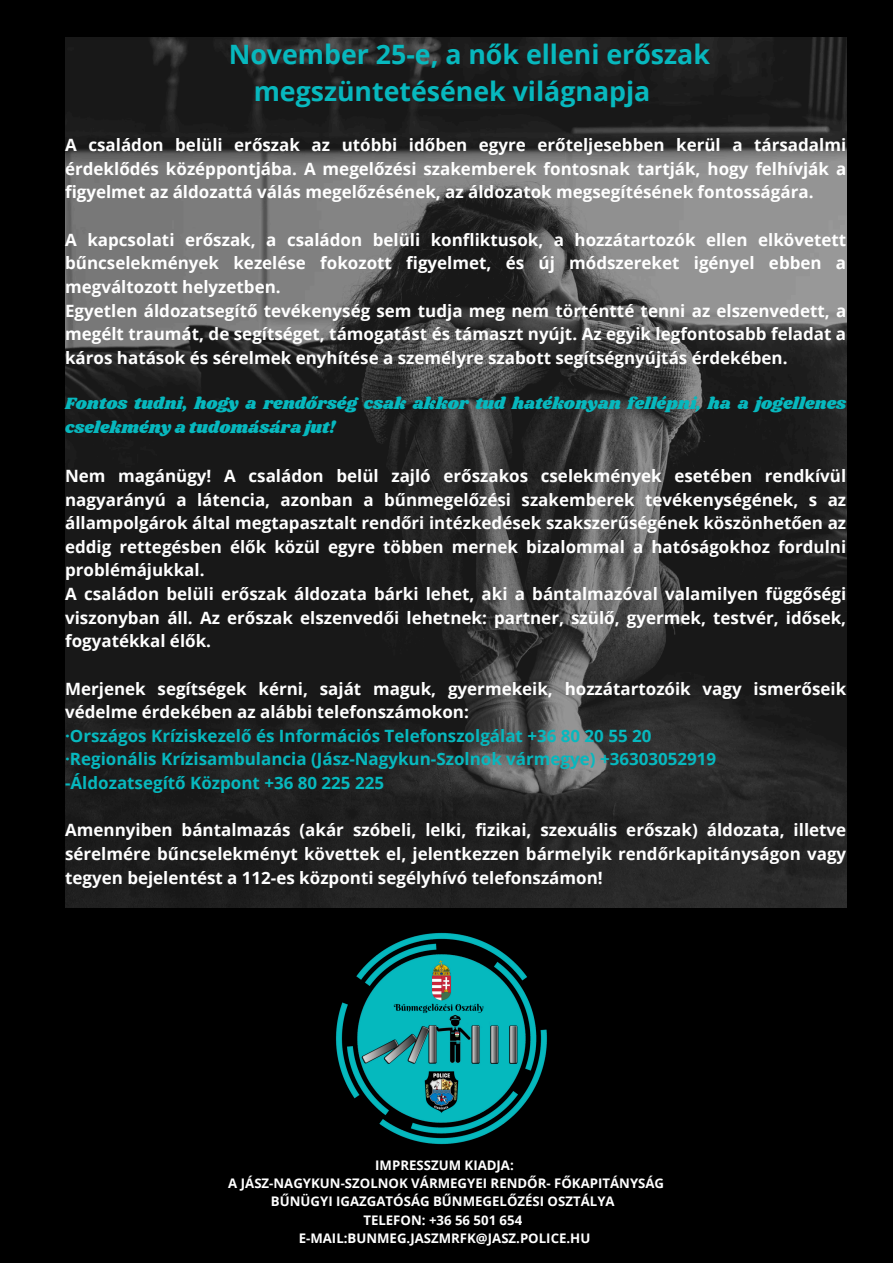
<style>
.page{position:relative;width:893px;height:1263px;background:#000}
.page>*{position:absolute;margin:0;border:0;box-sizing:border-box;transform-origin:0 0}
.t1{font:700 26.7px/37.1px "Open Sans";color:#07b8be}
.t2{font:700 16.95px/23.6px "Open Sans";color:#fff;text-align:justify}
.t3{font:700 16.95px/23.6px "Open Sans";color:#07b8be}
.t4{font:16.95px/23.6px "Shrikhand";color:#07b8be}
.t5{font:700 13.2px/18.3px "Open Sans";color:#fff;text-align:center}
.s1{color:#fff}
</style>
<div class="page">
<img style="left:65px;top:38px;width:781px;height:870px">
<img style="left:246px;top:892px;width:391px;height:253px">
<h2 class="t1" style="left:254px;top:35px;width:458px;text-indent:-25px">November 25-e, a nők elleni erőszak megszüntetésének világnapja</h2>
<h2 class="t2" style="left:65px;top:133px;width:782px">A családon belüli erőszak az utóbbi időben egyre erőteljesebben kerül a társadalmi érdeklődés középpontjába. A megelőzési szakemberek fontosnak tartják, hogy felhívják a figyelmet az áldozattá válás megelőzésének, az áldozatok megsegítésének fontosságára.</h2>
<h3 class="t2" style="left:65px;top:227px;width:782px;text-align:left">A kapcsolati erőszak, a családon belüli konfliktusok, a hozzátartozók ellen elkövetett bűncselekmények kezelése fokozott figyelmet, és új módszereket igényel ebben a megváltozott helyzetben.<br>Egyetlen áldozatsegítő tevékenység sem tudja meg nem történtté tenni az elszenvedett, a megélt traumát, de segítséget, támogatást és támaszt nyújt. Az egyik legfontosabb feladat a káros hatások és sérelmek enyhítése a személyre szabott segítségnyújtás érdekében.</h3>
<h2 class="t4" style="left:65px;top:392px;width:782px">Fontos tudni, hogy a rendőrség csak akkor tud hatékonyan fellépni, ha a jogellenes cselekmény a tudomására jut!</h2>
<h2 class="t2" style="left:65px;top:463px;width:782px;text-align:left">Nem magánügy! A családon belül zajló erőszakos cselekmények esetében rendkívül nagyarányú a látencia, azonban a bűnmegelőzési szakemberek tevékenységének, s az állampolgárok által megtapasztalt rendőri intézkedések szakszerűségének köszönhetően az eddig rettegésben élők közül egyre többen mernek bizalommal a hatóságokhoz fordulni problémájukkal.<br>A családon belüli erőszak áldozata bárki lehet, aki a bántalmazóval valamilyen függőségi viszonyban áll. Az erőszak elszenvedői lehetnek: partner, szülő, gyermek, testvér, idősek, fogyatékkal élők.</h2>
<h2 class="t3" style="left:65px;top:676px;width:782px"><span class="s1">Merjenek segítségek kérni, saját maguk, gyermekeik, hozzátartozóik vagy ismerőseik védelme érdekében az alábbi telefonszámokon:<br></span>·Országos Kríziskezelő és Információs Telefonszolgálat +36 80 20 55 20<br>·Regionális Krízisambulancia (Jász-Nagykun-Szolnok vármegye) +36303052919<br>-Áldozatsegítő Központ +36 80 225 225</h2>
<p class="t2" style="left:65px;top:818px;width:782px">Amennyiben bántalmazás (akár szóbeli, lelki, fizikai, szexuális erőszak) áldozata, illetve sérelmére bűncselekményt követtek el, jelentkezzen bármelyik rendőrkapitányságon vagy tegyen bejelentést a 112-es központi segélyhívó telefonszámon!</p>
<p class="t5" style="left:375px;top:1155px;width:140px">IMPRESSZUM KIADJA:</p>
<p class="t5" style="left:228px;top:1174px;width:437px">A JÁSZ-NAGYKUN-SZOLNOK VÁRMEGYEI RENDŐR- FŐKAPITÁNYSÁG<br>BŰNÜGYI IGAZGATÓSÁG BŰNMEGELŐZÉSI OSZTÁLYA</p>
<p class="t5" style="left:363px;top:1210px;width:160px">TELEFON: +36 56 501 654</p>
<p class="t5" style="left:299px;top:1228px;width:293px">E-MAIL:BUNMEG.JASZMRFK@JASZ.POLICE.HU</p>
</div>
